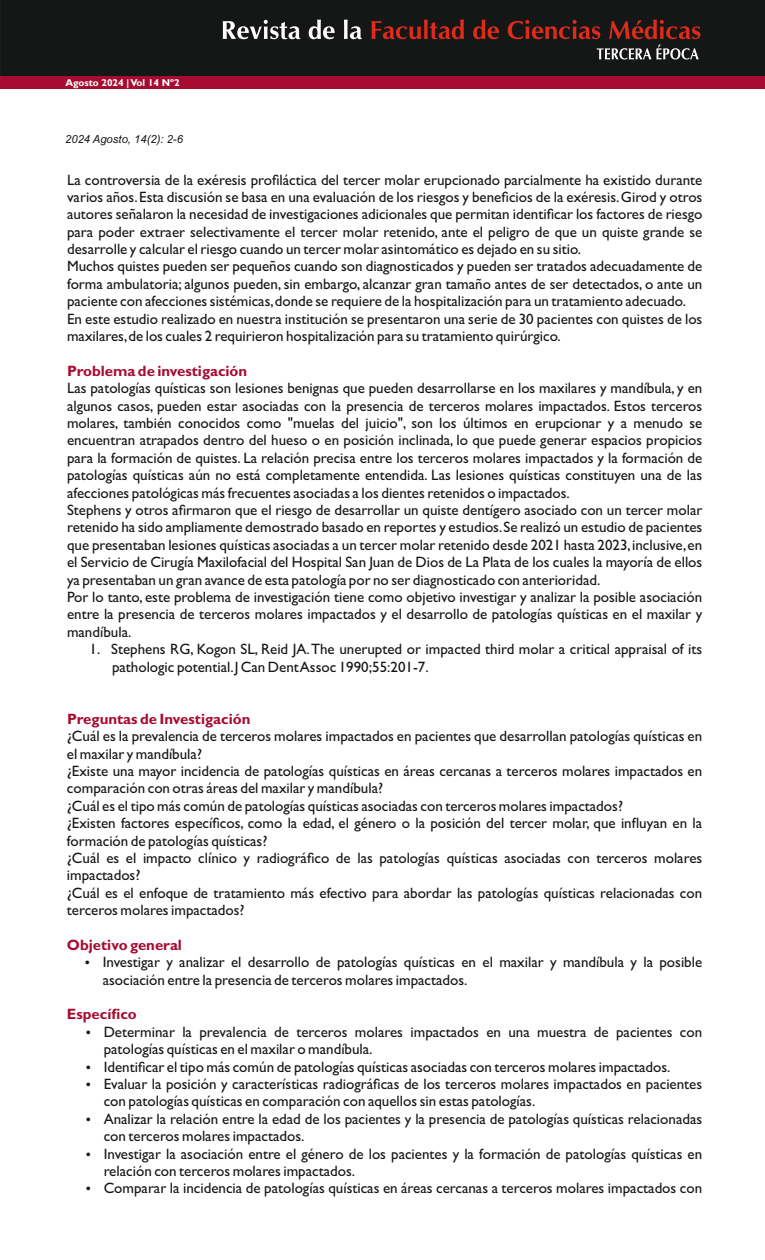
<style>
.page{position:relative;width:765px;height:1260px;background:#fff}
.page>*{position:absolute;margin:0;border:0;box-sizing:border-box;transform-origin:0 0}
.t1{font:15px/17.4px "Gill Sans";color:#151616}
.t2{font:700 15px "Gill Sans";color:#a60c32}
.t3{font:italic 11.25px "Arial";color:#151616}
.t4{font:700 10px "Gill Sans";color:#fff}
</style>
<div class="page">
<div style="left:0;top:0;width:765px;height:76px;background:#151616"></div>
<svg style="left:223px;top:20px;width:77px;height:19px"></svg>
<svg style="left:309px;top:20px;width:53px;height:19px"></svg>
<svg style="left:371px;top:20px;width:329px;height:19px;background:#561c17"></svg>
<svg style="left:597px;top:45px;width:102px;height:15px;background:#575858"></svg>
<div style="left:0;top:76px;width:765px;height:13px;background:#a60c32"></div>
<p class="t4" style="left:65px;top:79px;width:116px">Agosto 2024 | Vol 14 Nº2</p>
<p class="t3" style="left:65px;top:135px;width:119px">2024 Agosto, 14(2): 2-6</p>
<p class="t1" style="left:67px;top:172px;width:637px">La controversia de la exéresis profiláctica del tercer molar erupcionado parcialmente ha existido durante varios años.Esta discusión se basa en una evaluación de los riesgos y beneficios de la exéresis.Girod y otros autores señalaron la necesidad de investigaciones adicionales que permitan identificar los factores de riesgo para poder extraer selectivamente el tercer molar retenido, ante el peligro de que un quiste grande se desarrolle y calcular el riesgo cuando un tercer molar asintomático es dejado en su sitio.<br>Muchos quistes pueden ser pequeños cuando son diagnosticados y pueden ser tratados adecuadamente de forma ambulatoria; algunos pueden, sin embargo, alcanzar gran tamaño antes de ser detectados, o ante un paciente con afecciones sistémicas,donde se requiere de la hospitalización para un tratamiento adecuado.<br>En este estudio realizado en nuestra institución se presentaron una serie de 30 pacientes con quistes de los maxilares,de los cuales 2 requirieron hospitalización para su tratamiento quirúrgico.</p>
<p class="t2" style="left:67px;top:365px;width:182px">Problema de investigación</p>
<p class="t1" style="left:67px;top:381px;width:637px">Las patologías quísticas son lesiones benignas que pueden desarrollarse en los maxilares y mandíbula, y en algunos casos, pueden estar asociadas con la presencia de terceros molares impactados. Estos terceros molares, también conocidos como "muelas del juicio", son los últimos en erupcionar y a menudo se encuentran atrapados dentro del hueso o en posición inclinada, lo que puede generar espacios propicios para la formación de quistes. La relación precisa entre los terceros molares impactados y la formación de patologías quísticas aún no está completamente entendida. Las lesiones quísticas constituyen una de las afecciones patológicas más frecuentes asociadas a los dientes retenidos o impactados.<br>Stephens y otros afirmaron que el riesgo de desarrollar un quiste dentígero asociado con un tercer molar retenido ha sido ampliamente demostrado basado en reportes y estudios.Se realizó un estudio de pacientes que presentaban lesiones quísticas asociadas a un tercer molar retenido desde 2021 hasta 2023,inclusive,en el Servicio de Cirugía Maxilofacial del Hospital San Juan de Dios de La Plata de los cuales la mayoría de ellos ya presentaban un gran avance de esta patología por no ser diagnosticado con anterioridad.<br>Por lo tanto, este problema de investigación tiene como objetivo investigar y analizar la posible asociación entre la presencia de terceros molares impactados y el desarrollo de patologías quísticas en el maxilar y mandíbula.</p>
<p class="t1" style="left:112px;top:642px;width:592px;text-indent:-22px">1. Stephens RG, Kogon SL, Reid JA.The unerupted or impacted third molar a critical appraisal of its pathologic potential.J Can Dent Assoc 1990;55:201-7.</p>
<p class="t2" style="left:67px;top:713px;width:185px">Preguntas de Investigación</p>
<p class="t1" style="left:67px;top:729px;width:637px">¿Cuál es la prevalencia de terceros molares impactados en pacientes que desarrollan patologías quísticas en el maxilar y mandíbula?<br>¿Existe una mayor incidencia de patologías quísticas en áreas cercanas a terceros molares impactados en comparación con otras áreas del maxilar y mandíbula?<br>¿Cuál es el tipo más común de patologías quísticas asociadas con terceros molares impactados?<br>¿Existen factores específicos, como la edad, el género o la posición del tercer molar, que influyan en la formación de patologías quísticas?<br>¿Cuál es el impacto clínico y radiográfico de las patologías quísticas asociadas con terceros molares impactados?<br>¿Cuál es el enfoque de tratamiento más efectivo para abordar las patologías quísticas relacionadas con terceros molares impactados?</p>
<p class="t2" style="left:67px;top:940px;width:117px">Objetivo general</p>
<p class="t1" style="left:103px;top:955px;width:601px">Investigar y analizar el desarrollo de patologías quísticas en el maxilar y mandíbula y la posible asociación entre la presencia de terceros molares impactados.</p>
<p class="t2" style="left:67px;top:1009px;width:71px">Específico</p>
<p class="t1" style="left:104px;top:1025px;width:600px">Determinar la prevalencia de terceros molares impactados en una muestra de pacientes con patologías quísticas en el maxilar o mandíbula.<br>Identificar el tipo más común de patologías quísticas asociadas con terceros molares impactados.<br>Evaluar la posición y características radiográficas de los terceros molares impactados en pacientes con patologías quísticas en comparación con aquellos sin estas patologías.<br>Analizar la relación entre la edad de los pacientes y la presencia de patologías quísticas relacionadas con terceros molares impactados.<br>Investigar la asociación entre el género de los pacientes y la formación de patologías quísticas en relación con terceros molares impactados.<br>Comparar la incidencia de patologías quísticas en áreas cercanas a terceros molares impactados con</p>
</div>
